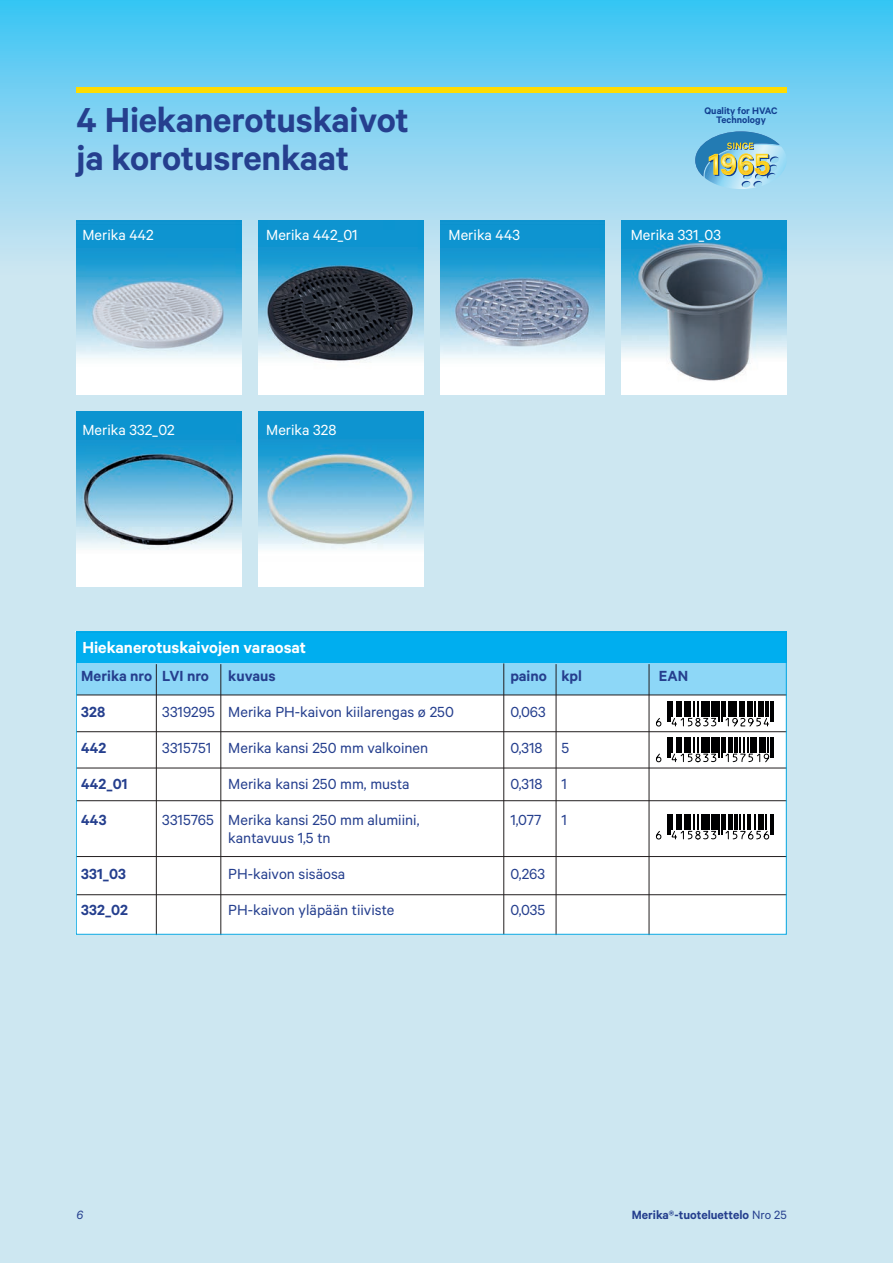
<style>
.page{position:relative;width:893px;height:1263px;background:#cde7f1}
.page>*{position:absolute;margin:0;border:0;box-sizing:border-box;transform-origin:0 0}
.t1{font:600 39px/37.5px "Calibre";letter-spacing:-.005em;color:#253f8e}
.t2{font:600 18px "Calibre";color:#fff}
.t3{font:16.5px "Calibre";color:#253f8e}
.t4{font:16.5px "Calibre";color:#fff}
.t5{font:600 16.5px "Calibre";color:#253f8e}
.t6{font:600 13.5px "Calibre";color:#253f8e}
.t7{font:italic 13.5px "Calibre";color:#253f8e}
.t8{font:600 10.65px/9.6px "Calibre";color:#123f90;text-align:center}
.s1{font-weight:400}
</style>
<div class="page">
<div style="left:0;top:0;width:893px;height:275px;background:linear-gradient(to bottom,#3fc5f3,#d0e4f0)"></div>
<div style="left:77px;top:87px;width:710px;height:6px;background:#ffdc01"></div>
<svg style="left:695px;top:131px;width:92px;height:58px;background:#8bbbc0"></svg>
<div style="left:76px;top:631px;width:710px;height:304px;background:#fff"></div>
<div style="left:76px;top:662px;width:711px;height:32px;background:#8dd7f7"></div>
<hr style="left:76px;top:695px;width:711px;height:1px;background:#231f20">
<hr style="left:76px;top:731px;width:711px;height:1px;background:#231f20">
<hr style="left:76px;top:768px;width:711px;height:1px;background:#231f20">
<hr style="left:76px;top:856px;width:711px;height:1px;background:#231f20">
<hr style="left:76px;top:894px;width:711px;height:1px;background:#231f20">
<hr style="left:76px;top:800px;width:711px;height:1px;background:#231f20">
<hr style="left:221px;top:664px;width:1px;height:271px;background:#231f20">
<hr style="left:156px;top:664px;width:1px;height:271px;background:#231f20">
<hr style="left:503px;top:663px;width:1px;height:271px;background:#231f20">
<hr style="left:556px;top:664px;width:1px;height:271px;background:#231f20">
<hr style="left:649px;top:664px;width:1px;height:271px;background:#231f20">
<div style="left:76px;top:631px;width:711px;height:32px;background:#00aeef"></div>
<img style="left:258px;top:221px;width:165px;height:174px">
<img style="left:77px;top:221px;width:164px;height:174px">
<img style="left:258px;top:412px;width:165px;height:174px">
<img style="left:440px;top:221px;width:165px;height:174px">
<img style="left:622px;top:221px;width:165px;height:174px">
<img style="left:77px;top:412px;width:164px;height:174px">
<svg style="left:655px;top:814px;width:119px;height:26px"></svg>
<svg style="left:655px;top:701px;width:119px;height:68px"></svg>
<h1 class="t1" style="left:77px;top:100px;width:334px">4 Hiekanerotuskaivot ja korotusrenkaat</h1>
<p class="t8" style="left:704px;top:105px;width:74px">Quality for HVAC<br>Technology</p>
<p class="t4" style="left:82px;top:226px;width:73px">Merika 442</p>
<p class="t4" style="left:266px;top:226px;width:93px">Merika 442_01</p>
<p class="t4" style="left:449px;top:226px;width:73px">Merika 443</p>
<p class="t4" style="left:631px;top:226px;width:92px">Merika 331_03</p>
<p class="t4" style="left:82px;top:420px;width:94px">Merika 332_02</p>
<p class="t4" style="left:266px;top:420px;width:72px">Merika 328</p>
<p class="t2" style="left:82px;top:637px;width:225px">Hiekanerotuskaivojen varaosat</p>
<p class="t5" style="left:81px;top:666px;width:196px">Merika nro LVI nro kuvaus</p>
<p class="t5" style="left:510px;top:666px;width:73px">paino kpl</p>
<p class="t5" style="left:659px;top:666px;width:31px">EAN</p>
<p class="t5" style="left:81px;top:702px;width:25px">328</p>
<p class="t3" style="left:162px;top:702px;width:293px">3319295 Merika PH-kaivon kiilarengas ø 250</p>
<p class="t3" style="left:510px;top:702px;width:37px">0,063</p>
<p class="t5" style="left:81px;top:738px;width:27px">442</p>
<p class="t3" style="left:162px;top:738px;width:267px">3315751 Merika kansi 250 mm valkoinen</p>
<p class="t3" style="left:510px;top:738px;width:60px">0,318 5</p>
<p class="t5" style="left:81px;top:774px;width:48px">442_01</p>
<p class="t3" style="left:228px;top:774px;width:183px">Merika kansi 250 mm, musta</p>
<p class="t3" style="left:510px;top:774px;width:58px">0,318 1</p>
<p class="t5" style="left:81px;top:810px;width:27px">443</p>
<p class="t3" style="left:162px;top:810px;width:259px">3315765 Merika kansi 250 mm alumiini,</p>
<p class="t3" style="left:510px;top:810px;width:58px">1,077 1</p>
<p class="t3" style="left:228px;top:828px;width:104px">kantavuus 1,5 tn</p>
<p class="t5" style="left:81px;top:864px;width:46px">331_03</p>
<p class="t3" style="left:228px;top:864px;width:119px">PH-kaivon sisäosa</p>
<p class="t3" style="left:510px;top:864px;width:36px">0,263</p>
<p class="t5" style="left:81px;top:900px;width:48px">332_02</p>
<p class="t3" style="left:228px;top:900px;width:168px">PH-kaivon yläpään tiiviste</p>
<p class="t3" style="left:510px;top:900px;width:37px">0,035</p>
<p class="t7" style="left:77px;top:1207px;width:8px">6</p>
<p class="t6" style="left:632px;top:1207px;width:156px">Merika®-tuoteluettelo <span class="s1">Nro 25</span></p>
</div>
